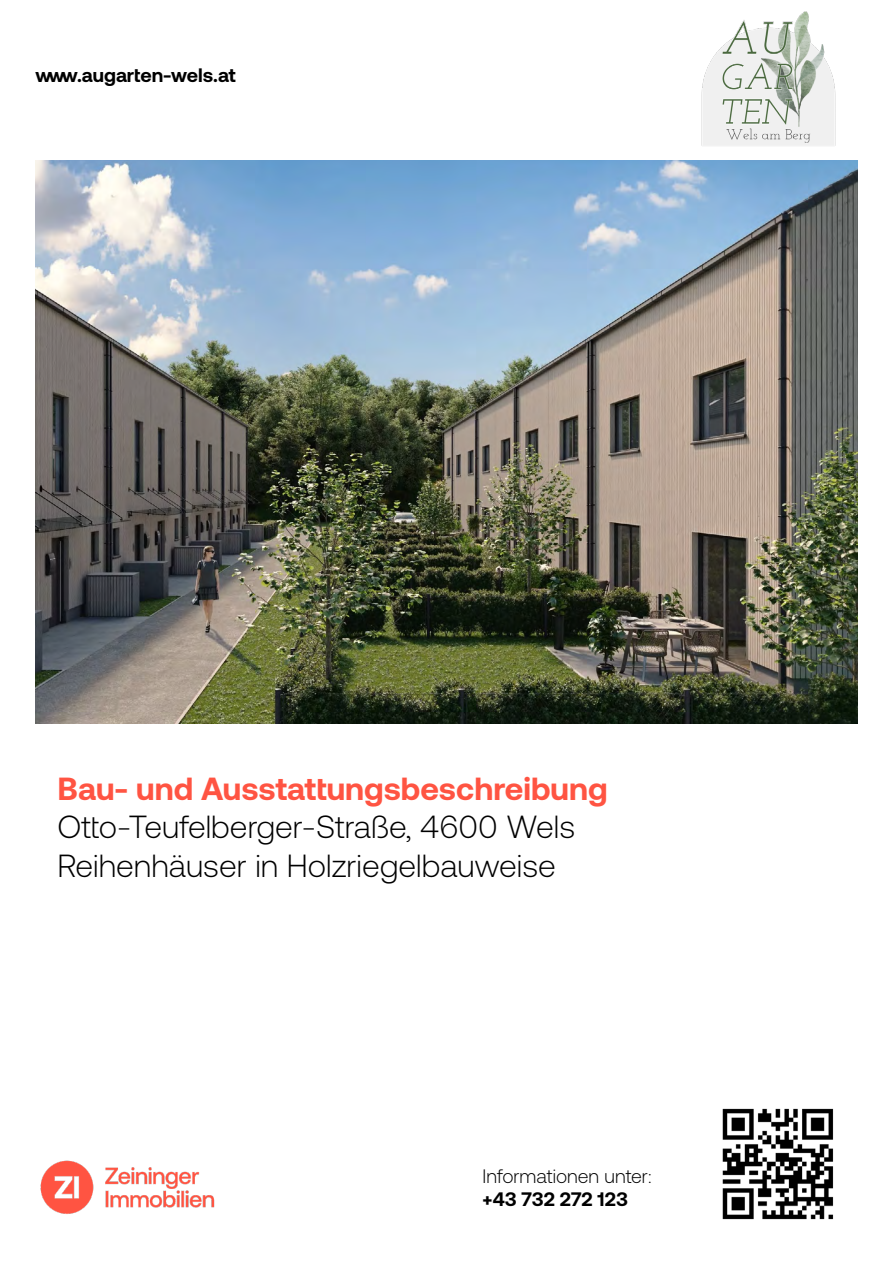
<style>
.page{position:relative;width:893px;height:1263px;background:#fff}
.page>*{position:absolute;margin:0;border:0;box-sizing:border-box;transform-origin:0 0}
.t1{font:300 31.95px/38.4px "Aeonik";color:#000}
.t2{font:700 31.95px "Aeonik";color:#ff5442}
.t3{font:700 19.5px "Aeonik";color:#000}
.t4{font:300 19.5px "Aeonik";color:#000}
</style>
<div class="page">
<img style="left:701px;top:11px;width:135px;height:135px">
<img style="left:40px;top:1160px;width:175px;height:54px">
<img style="left:36px;top:161px;width:821px;height:563px">
<img style="left:722px;top:1108px;width:112px;height:112px">
<p class="t3" style="left:36px;top:64px;width:201px">www.augarten-wels.at</p>
<p class="t2" style="left:57px;top:770px;width:552px">Bau- und Ausstattungsbeschreibung</p>
<p class="t1" style="left:57px;top:808px;width:519px">Otto-Teufelberger-Straße, 4600 Wels<br>Reihenhäuser in Holzriegelbauweise</p>
<p class="t4" style="left:483px;top:1165px;width:170px">Informationen unter:</p>
<p class="t3" style="left:483px;top:1188px;width:147px">+43 732 272 123</p>
</div>
